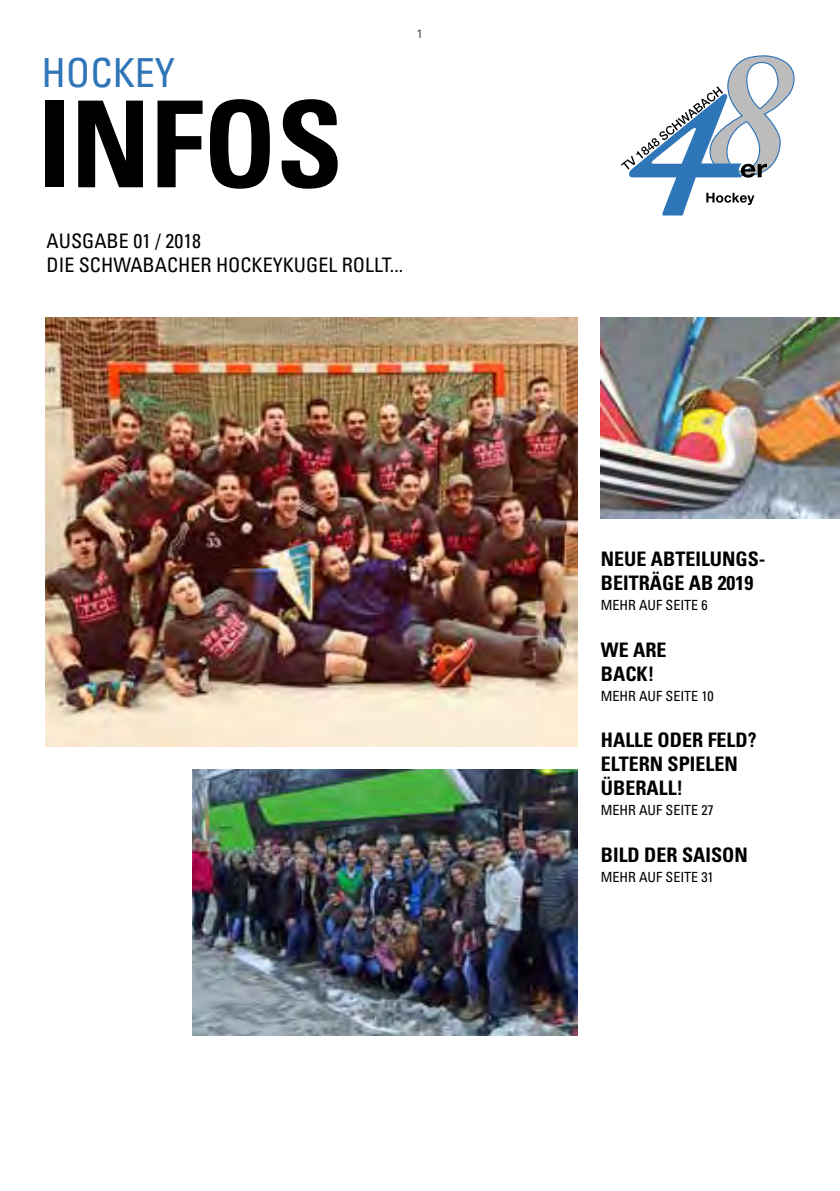
<style>
.page{position:relative;width:840px;height:1191px;background:#fff}
.page>*{position:absolute;margin:0;border:0;box-sizing:border-box;transform-origin:0 0}
.t1{font:700 condensed 120px "Univers";letter-spacing:-.005em;color:#000}
.t2{font:condensed 40px "Univers";color:#2f76b8}
.t3{font:700 condensed 20px/24px "Univers";color:#000}
.t4{font:condensed 20px/24px "Univers";color:#000}
.t5{font:condensed 14px "Univers";color:#000}
.t6{font:300 12px "Univers";color:#000}
</style>
<div class="page">
<svg style="left:621px;top:55px;width:174px;height:161px"></svg>
<img style="left:45px;top:317px;width:531px;height:429px">
<img style="left:192px;top:770px;width:384px;height:265px">
<img style="left:600px;top:317px;width:239px;height:202px">
<h2 class="t2" style="left:41px;top:48px;width:135px">HOCKEY</h2>
<h1 class="t1" style="left:37px;top:71px;width:307px">INFOS</h1>
<p class="t6" style="left:416px;top:26px;width:8px">1</p>
<p class="t4" style="left:47px;top:229px;width:358px">AUSGABE 01 / 2018<br>DIE SCHWABACHER HOCKEYKUGEL ROLLT...</p>
<p class="t3" style="left:600px;top:546px;width:166px">NEUE ABTEILUNGS-<br>BEITRÄGE AB 2019</p>
<p class="t5" style="left:600px;top:596px;width:108px">MEHR AUF SEITE 6</p>
<p class="t3" style="left:600px;top:637px;width:67px">WE ARE<br>BACK!</p>
<p class="t5" style="left:600px;top:686px;width:114px">MEHR AUF SEITE 10</p>
<p class="t3" style="left:600px;top:728px;width:157px">HALLE ODER FELD?<br>ELTERN SPIELEN<br>ÜBERALL!</p>
<p class="t5" style="left:600px;top:801px;width:114px">MEHR AUF SEITE 27</p>
<p class="t3" style="left:600px;top:843px;width:148px">BILD DER SAISON</p>
<p class="t5" style="left:600px;top:868px;width:114px">MEHR AUF SEITE 31</p>
</div>
